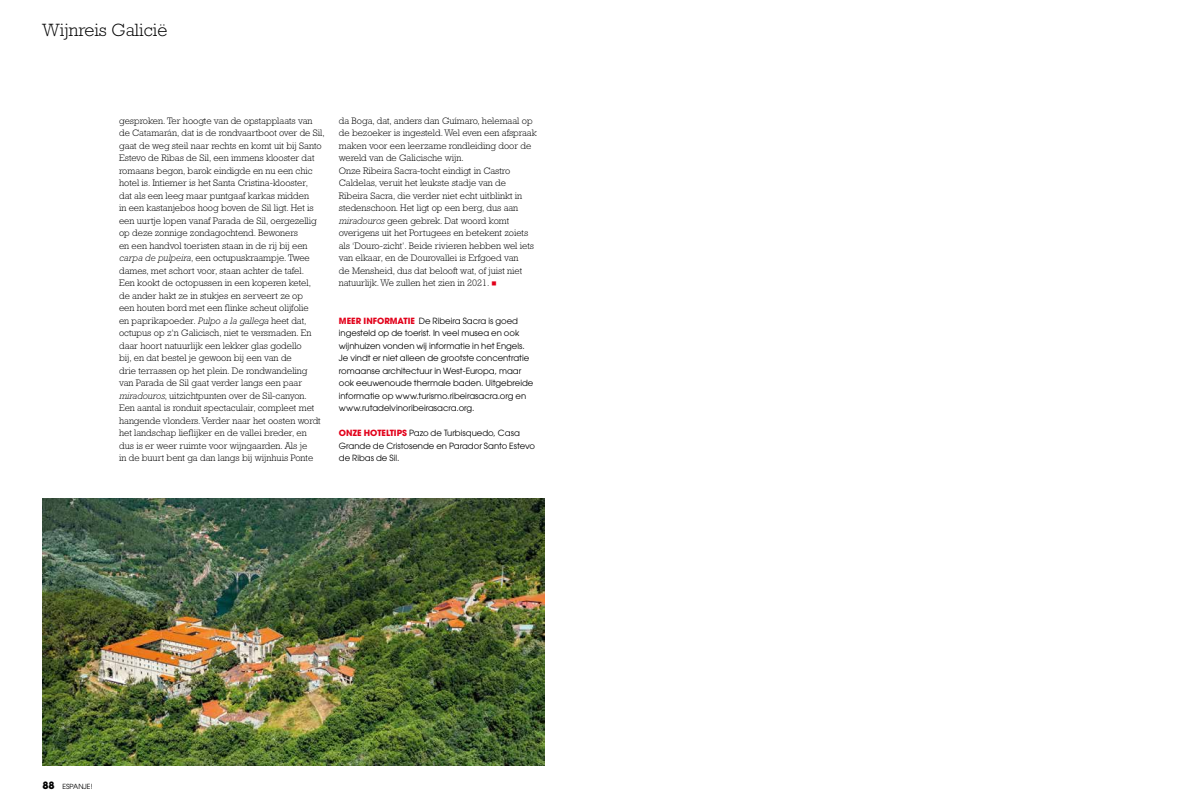
<style>
.page{position:relative;width:1191px;height:808px;background:#fff}
.page>*{position:absolute;margin:0;border:0;box-sizing:border-box;transform-origin:0 0}
.t1{font:300 18px "Rockwell Std";color:#000}
.t2{font:700 10px "ITC Avant Garde Pro";color:#000}
.t3{font:300 9.5px/12.5px "Rockwell Std";color:#000}
.t4{font:8.5px/12.5px "ITC Avant Garde Pro";color:#000}
.t5{font:7px "ITC Avant Garde Pro";color:#000}
.s1{font-style:italic}
.s2{color:#e2001a}
.s3{font-weight:700;color:#e2001a}
</style>
<div class="page">
<img style="left:43px;top:499px;width:501px;height:266px">
<h1 class="t1" style="left:43px;top:20px;width:126px">Wijnreis Galicië</h1>
<p class="t3" style="left:119px;top:114px;width:207px">gesproken. Ter hoogte van de opstapplaats van de Catamarán, dat is de rondvaartboot over de Sil, gaat de weg steil naar rechts en komt uit bij Santo Estevo de Ribas de Sil, een immens klooster dat romaans begon, barok eindigde en nu een chic hotel is. Intiemer is het Santa Cristina-klooster,<br>dat als een leeg maar puntgaaf karkas midden<br>in een kastanjebos hoog boven de Sil ligt. Het is een uurtje lopen vanaf Parada de Sil, oergezellig op deze zonnige zondagochtend. Bewoners<br>en een handvol toeristen staan in de rij bij een <span class="s1">carpa de pulpeira</span>, een octupuskraampje. Twee dames, met schort voor, staan achter de tafel.<br>Een kookt de octopussen in een koperen ketel,<br>de ander hakt ze in stukjes en serveert ze op<br>een houten bord met een flinke scheut olijfolie<br>en paprikapoeder. <span class="s1">Pulpo a la gallega</span> heet dat, octupus op z’n Galicisch, niet te versmaden. En daar hoort natuurlijk een lekker glas godello<br>bij, en dat bestel je gewoon bij een van de<br>drie terrassen op het plein. De rondwandeling<br>van Parada de Sil gaat verder langs een paar <span class="s1">miradouros</span>, uitzichtpunten over de Sil-canyon.<br>Een aantal is ronduit spectaculair, compleet met hangende vlonders. Verder naar het oosten wordt het landschap lieflijker en de vallei breder, en<br>dus is er weer ruimte voor wijngaarden. Als je<br>in de buurt bent ga dan langs bij wijnhuis Ponte</p>
<p class="t3" style="left:339px;top:114px;width:199px">da Boga, dat, anders dan Guímaro, helemaal op de bezoeker is ingesteld. Wel even een afspraak maken voor een leerzame rondleiding door de wereld van de Galicische wijn.<br>Onze Ribeira Sacra-tocht eindigt in Castro Caldelas, veruit het leukste stadje van de Ribeira Sacra, die verder niet echt uitblinkt in stedenschoon. Het ligt op een berg, dus aan <span class="s1">miradouros</span> geen gebrek. Dat woord komt overigens uit het Portugees en betekent zoiets als ‘Douro-zicht’. Beide rivieren hebben wel iets van elkaar, en de Dourovallei is Erfgoed van<br>de Mensheid, dus dat belooft wat, of juist niet natuurlijk. We zullen het zien in 2021. <span class="s2">■</span></p>
<p class="t4" style="left:339px;top:314px;width:196px"><span class="s3">MEER INFORMATIE</span> De Ribeira Sacra is goed ingesteld op de toerist. In veel musea en ook wijnhuizen vonden wij informatie in het Engels.<br>Je vindt er niet alleen de grootste concentratie romaanse architectuur in West-Europa, maar ook eeuwenoude thermale baden. Uitgebreide informatie op www.turismo.ribeirasacra.org en www.rutadelvinoribeirasacra.org.</p>
<p class="t4" style="left:339px;top:427px;width:198px"><span class="s3">ONZE HOTELTIPS</span> Pazo de Turbisquedo, Casa<br>Grande de Cristosende en Parador Santo Estevo de Ribas de Sil.</p>
<p class="t2" style="left:42px;top:778px;width:14px">88</p>
<p class="t5" style="left:62px;top:782px;width:32px">ESPANJE!</p>
</div>
